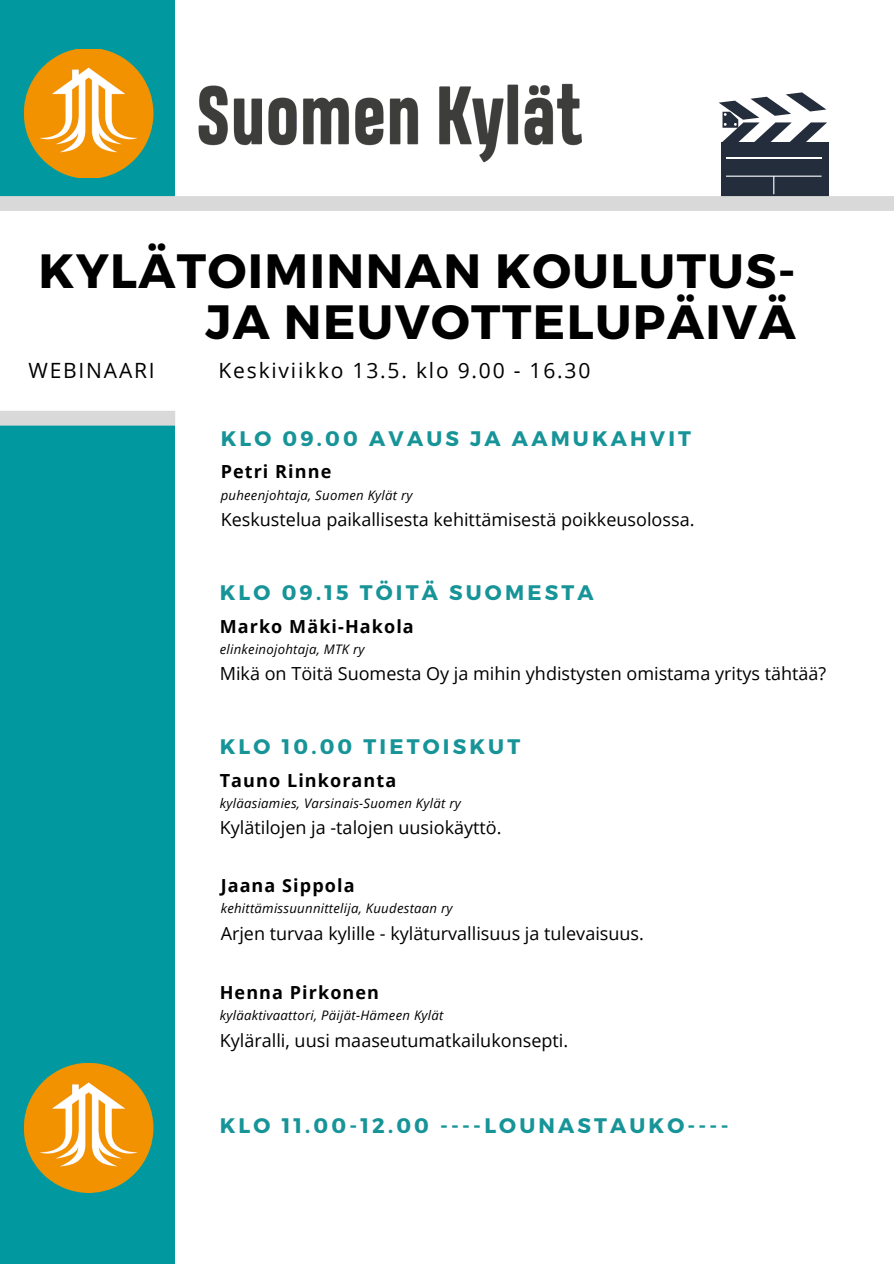
<style>
.page{position:relative;width:894px;height:1264px;background:#fff}
.page>*{position:absolute;margin:0;border:0;box-sizing:border-box;transform-origin:0 0}
.t1{font:700 48px/51.8px "Montserrat";letter-spacing:.03em;color:#000;text-align:right}
.t2{font:700 21px "Montserrat";letter-spacing:.15em;color:#179498}
.t3{font:21px "Open Sans";letter-spacing:.085em;color:#000}
.t4{font:18px "Open Sans";color:#000}
.t5{font:700 18px "Open Sans";letter-spacing:.06em;color:#000}
.t6{font:italic 13.2px "Open Sans";letter-spacing:.02em;color:#000}
</style>
<div class="page">
<div style="left:0;top:0;width:175px;height:1263px;background:#02989f"></div>
<div style="left:0;top:208px;width:837px;height:205px;background:#fff"></div>
<img style="left:24px;top:1063px;width:130px;height:129px">
<img style="left:198px;top:83px;width:383px;height:80px">
<div style="left:720px;top:143px;width:108px;height:58px;background:#242d3c"></div>
<hr style="left:725px;top:157px;width:96px;height:1px;background:#fff">
<svg style="left:719px;top:92px;width:109px;height:51px"></svg>
<svg style="left:0;top:176px;width:893px;height:35px"></svg>
<img style="left:24px;top:49px;width:131px;height:129px">
<div style="left:0;top:411px;width:175px;height:14px;background:#d9d9d9"></div>
<h1 class="t1" style="left:39px;top:242px;width:758px">KYLÄTOIMINNAN KOULUTUS-<br>JA NEUVOTTELUPÄIVÄ</h1>
<p class="t3" style="left:28px;top:356px;width:128px">WEBINAARI</p>
<p class="t3" style="left:218px;top:355px;width:373px">Keskiviikko 13.5. klo 9.00 - 16.30</p>
<p class="t2" style="left:220px;top:424px;width:472px">KLO 09.00 AVAUS JA AAMUKAHVIT</p>
<p class="t5" style="left:220px;top:459px;width:112px">Petri Rinne</p>
<p class="t6" style="left:220px;top:485px;width:193px">puheenjohtaja, Suomen Kylät ry</p>
<p class="t4" style="left:220px;top:506px;width:475px">Keskustelua paikallisesta kehittämisestä poikkeusolossa.</p>
<p class="t2" style="left:220px;top:579px;width:375px">KLO 09.15 TÖITÄ SUOMESTA</p>
<p class="t5" style="left:220px;top:613px;width:195px">Marko Mäki-Hakola</p>
<p class="t6" style="left:220px;top:640px;width:146px">elinkeinojohtaja, MTK ry</p>
<p class="t4" style="left:220px;top:661px;width:608px">Mikä on Töitä Suomesta Oy ja mihin yhdistysten omistama yritys tähtää?</p>
<p class="t2" style="left:220px;top:733px;width:302px">KLO 10.00 TIETOISKUT</p>
<p class="t5" style="left:220px;top:767px;width:178px">Tauno Linkoranta</p>
<p class="t6" style="left:220px;top:794px;width:242px">kyläasiamies, Varsinais-Suomen Kylät ry</p>
<p class="t4" style="left:220px;top:815px;width:283px">Kylätilojen ja -talojen uusiokäyttö.</p>
<p class="t5" style="left:220px;top:873px;width:135px">Jaana Sippola</p>
<p class="t6" style="left:220px;top:899px;width:233px">kehittämissuunnittelija, Kuudestaan ry</p>
<p class="t4" style="left:220px;top:920px;width:424px">Arjen turvaa kylille - kyläturvallisuus ja tulevaisuus.</p>
<p class="t5" style="left:220px;top:979px;width:161px">Henna Pirkonen</p>
<p class="t6" style="left:220px;top:1006px;width:225px">kyläaktivaattori, Päijät-Hämeen Kylät</p>
<p class="t4" style="left:220px;top:1027px;width:350px">Kyläralli, uusi maaseutumatkailukonsepti.</p>
<p class="t2" style="left:220px;top:1111px;width:510px">KLO 11.00-12.00 ----LOUNASTAUKO----</p>
</div>
